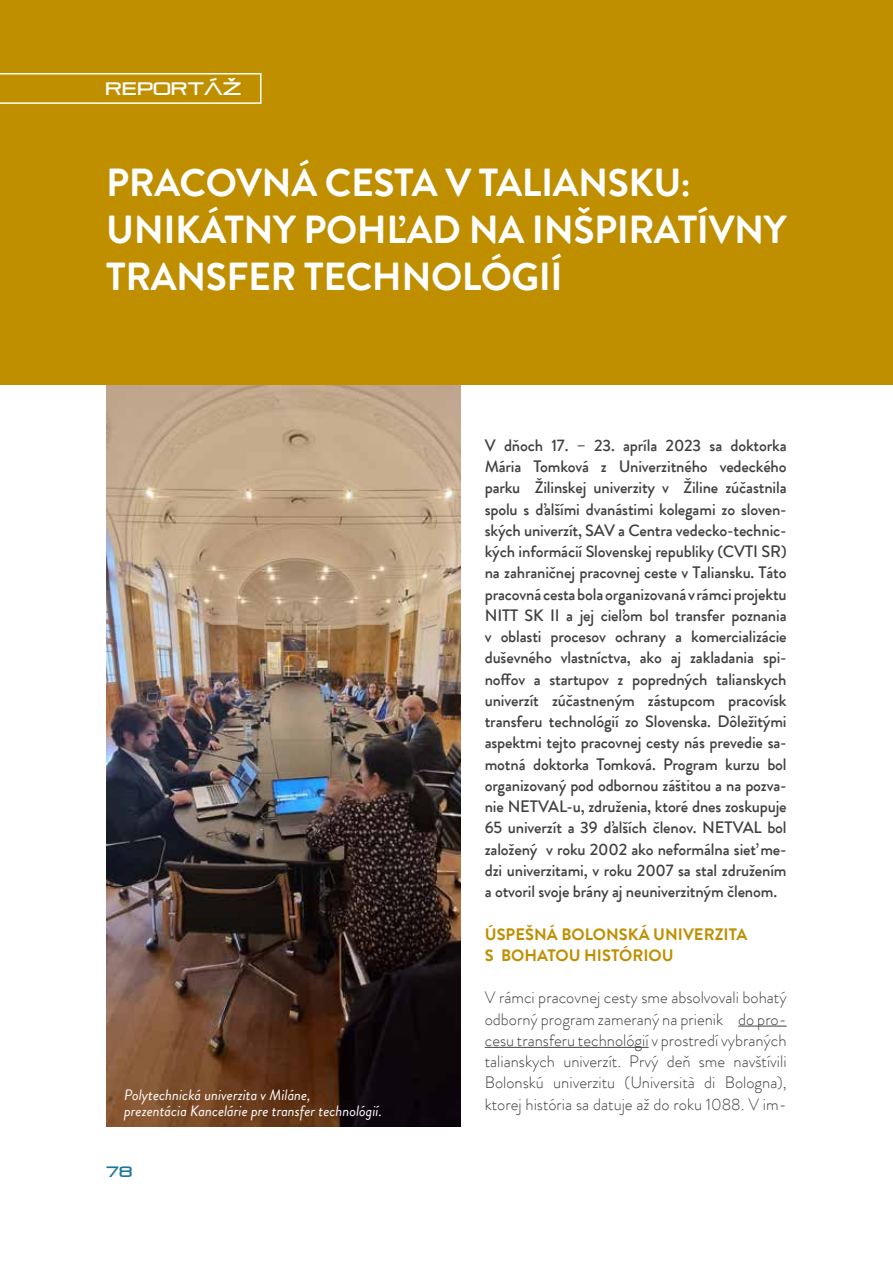
<style>
.page{position:relative;width:893px;height:1263px;background:#fff}
.page>*{position:absolute;margin:0;border:0;box-sizing:border-box;transform-origin:0 0}
.t1{font:700 39px/46.8px "Brandon Grotesque";letter-spacing:-.01em;color:#fff}
.t2{font:18px "Pirulen";color:#fff}
.t3{font:500 16.5px/21.3px "Brandon Grotesque";letter-spacing:-.01em;color:#414042}
.t4{font:300 16.5px/21.3px "Brandon Grotesque";color:#414042;text-align:justify}
.t5{font:700 16.5px/21.3px "Brandon Grotesque";color:#bf8f00}
.t6{font:italic 15px/16.5px "Brandon Grotesque";color:#fff}
.t7{font:15px "Pirulen";color:#1a769d}
</style>
<div class="page">
<hr style="left:738px;top:1026px;width:49px;height:1px;background:#414042">
<hr style="left:485px;top:1047px;width:164px;height:1px;background:#414042">
<img style="left:106px;top:385px;width:355px;height:742px">
<div style="left:0;top:0;width:893px;height:385px;background:#bf8f00"></div>
<svg style="left:0;top:73px;width:261px;height:31px"></svg>
<p class="t2" style="left:105px;top:78px;width:138px">REPORTÁŽ</p>
<h1 class="t1" style="left:106px;top:160px;width:682px">PRACOVNÁ CESTA V TALIANSKU:<br>UNIKÁTNY POHĽAD NA INŠPIRATÍVNY<br>TRANSFER TECHNOLÓGIÍ</h1>
<p class="t6" style="left:124px;top:1087px;width:259px">Polytechnická univerzita v Miláne,<br>prezentácia Kancelárie pre transfer technológií.</p>
<p class="t7" style="left:106px;top:1162px;width:28px">78</p>
<p class="t3" style="left:485px;top:435px;width:303px">V dňoch 17. – 23. apríla 2023 sa doktorka Mária Tomková z Univerzitného vedeckého parku Žilinskej univerzity v Žiline zúčastnila spolu s ďalšími dvanástimi kolegami zo sloven&shy;ských univerzít, SAV a Centra vedecko-technic&shy;kých informácií Slovenskej republiky (CVTI SR) na zahraničnej pracovnej ceste v Taliansku. Táto pracovná cesta bola organizovaná v rámci projektu NITT SK II a jej cieľom bol transfer poznania v oblasti procesov ochrany a komercializácie duševného vlastníctva, ako aj zakladania spi&shy;noffov a startupov z popredných talianskych univerzít zúčastneným zástupcom pracovísk transferu technológií zo Slovenska. Dôležitými aspektmi tejto pracovnej cesty nás prevedie sa&shy;motná doktorka Tomková. Program kurzu bol organizovaný pod odbornou záštitou a na pozva&shy;nie NETVAL-u, združenia, ktoré dnes zoskupuje 65 univerzít a 39 ďalších členov. NETVAL bol založený v roku 2002 ako neformálna sieť me&shy;dzi univerzitami, v roku 2007 sa stal združením a otvoril svoje brány aj neuniverzitným členom.</p>
<p class="t5" style="left:485px;top:923px;width:264px">ÚSPEŠNÁ BOLONSKÁ UNIVERZITA<br>S BOHATOU HISTÓRIOU</p>
<p class="t4" style="left:485px;top:987px;width:303px">V rámci pracovnej cesty sme absolvovali bohatý odborný program zameraný na prienik do pro&shy;cesu transferu technológií v prostredí vybraných talianskych univerzít. Prvý deň sme navštívili Bolonskú univerzitu (Università di Bologna), ktorej história sa datuje až do roku 1088. V im-</p>
</div>
